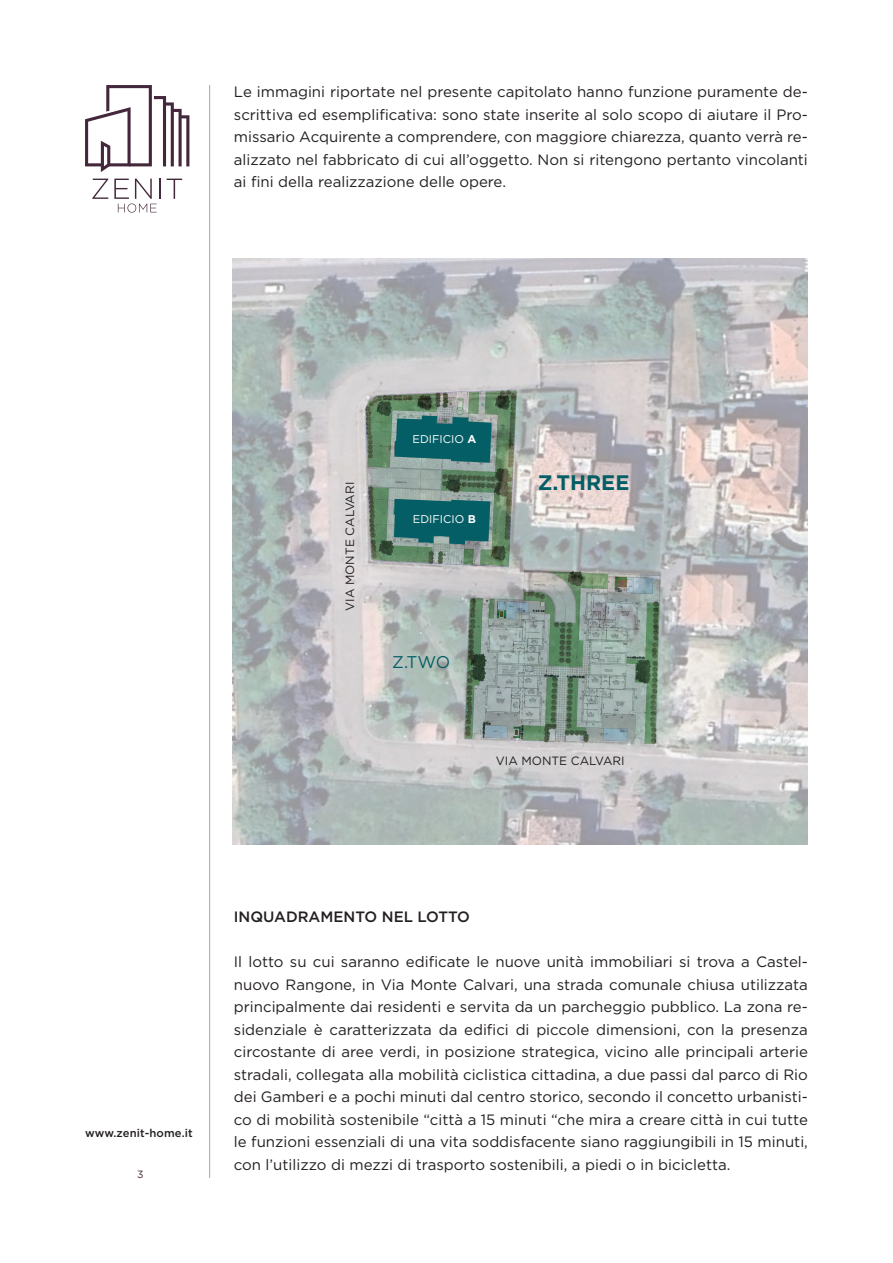
<style>
.page{position:relative;width:893px;height:1263px;background:#fff}
.page>*{position:absolute;margin:0;border:0;box-sizing:border-box;transform-origin:0 0}
.t1{font:700 21px "Gotham";color:#045e65}
.t2{font:16.95px "Gotham";color:#045e65}
.t3{font:15px/22.5px "Gotham";color:#231f20;text-align:justify}
.t4{font:500 15px "Gotham";color:#231f20}
.t5{font:12px "Gotham";color:#231f20}
.t6{font:11.25px "Gotham";color:#fff}
.t7{font:500 11.25px "Gotham";letter-spacing:.01em;color:#231f20}
.t8{font:10.5px "Gotham";color:#43273a}
.s1{font-weight:700}
</style>
<div class="page">
<svg style="left:92px;top:179px;width:16px;height:20px"></svg>
<hr style="left:159px;top:179px;width:2px;height:20px;background:#43273a">
<svg style="left:167px;top:179px;width:15px;height:20px"></svg>
<svg style="left:114px;top:179px;width:43px;height:34px"></svg>
<svg style="left:85px;top:85px;width:104px;height:87px"></svg>
<hr style="left:209px;top:85px;width:1px;height:1093px;background:#a8a49d">
<img style="left:233px;top:259px;width:575px;height:586px">
<svg style="left:395px;top:416px;width:97px;height:47px;background:#1e6a70"></svg>
<svg style="left:394px;top:499px;width:96px;height:45px;background:#16676c"></svg>
<p class="t3" style="left:234px;top:80px;width:576px">Le immagini riportate nel presente capitolato hanno funzione puramente de&shy;scrittiva ed esemplificativa: sono state inserite al solo scopo di aiutare il Pro&shy;missario Acquirente a comprendere, con maggiore chiarezza, quanto verrà re&shy;alizzato nel fabbricato di cui all’oggetto. Non si ritengono pertanto vincolanti ai fini della realizzazione delle opere.</p>
<p class="t5" style="left:342px;top:611px;width:130px;rotate:-90deg">VIA MONTE CALVARI</p>
<p class="t6" style="left:413px;top:432px;width:65px">EDIFICIO <span class="s1">A</span></p>
<p class="t6" style="left:413px;top:511px;width:64px">EDIFICIO <span class="s1">B</span></p>
<p class="t1" style="left:538px;top:468px;width:93px">Z.THREE</p>
<p class="t2" style="left:392px;top:651px;width:59px">Z.TWO</p>
<p class="t5" style="left:496px;top:753px;width:130px">VIA MONTE CALVARI</p>
<p class="t7" style="left:85px;top:1125px;width:109px">www.zenit-home.it</p>
<p class="t8" style="left:137px;top:1167px;width:8px">3</p>
<p class="t4" style="left:234px;top:907px;width:238px">INQUADRAMENTO NEL LOTTO</p>
<p class="t3" style="left:234px;top:950px;width:576px">Il lotto su cui saranno edificate le nuove unità immobiliari si trova a Castel&shy;nuovo Rangone, in Via Monte Calvari, una strada comunale chiusa utilizzata principalmente dai residenti e servita da un parcheggio pubblico. La zona re&shy;sidenziale è caratterizzata da edifici di piccole dimensioni, con la presenza circostante di aree verdi, in posizione strategica, vicino alle principali arterie stradali, collegata alla mobilità ciclistica cittadina, a due passi dal parco di Rio dei Gamberi e a pochi minuti dal centro storico, secondo il concetto urbanisti&shy;co di mobilità sostenibile “città a 15 minuti “che mira a creare città in cui tutte le funzioni essenziali di una vita soddisfacente siano raggiungibili in 15 minuti, con l’utilizzo di mezzi di trasporto sostenibili, a piedi o in bicicletta.</p>
</div>
